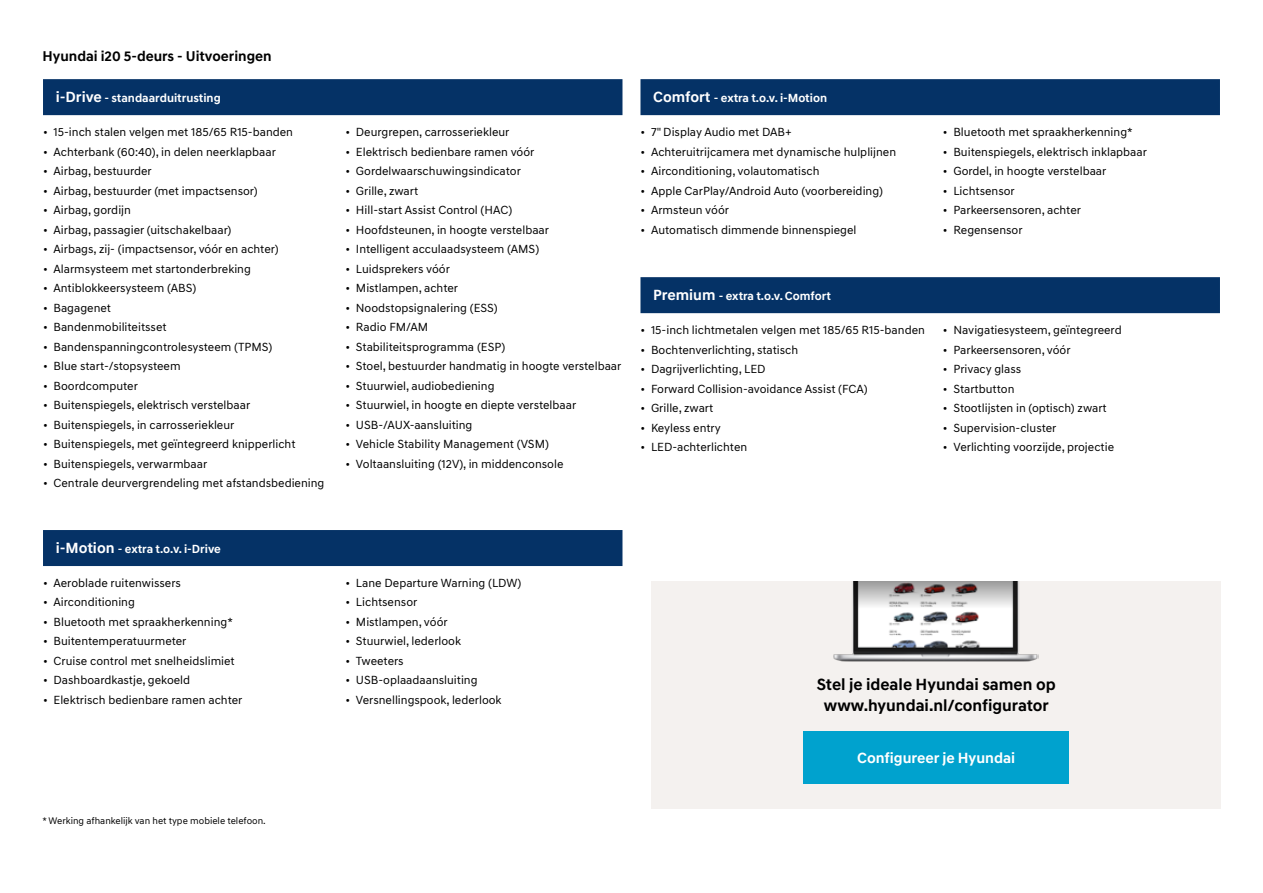
<style>
.page{position:relative;width:1263px;height:893px;background:#fff}
.page>*{position:absolute;margin:0;border:0;box-sizing:border-box;transform-origin:0 0}
.t1{font:700 16.5px/21px "Hyundai Sans Text";color:#000;text-align:center}
.t2{font:700 15px "Hyundai Sans Text";color:#fff}
.t3{font:700 14.4px "Hyundai Sans Text";color:#000}
.t4{font:12px "Hyundai Sans Text";color:#000}
.t5{font:700 12px "Hyundai Sans Text";color:#fff}
.t6{font:9.75px "Hyundai Sans Text";color:#000}
.s1{font-size:15px}
</style>
<div class="page">
<div style="left:43px;top:79px;width:579px;height:36px;background:#053266"></div>
<div style="left:640px;top:277px;width:580px;height:36px;background:#053266"></div>
<div style="left:640px;top:79px;width:580px;height:36px;background:#053266"></div>
<div style="left:43px;top:530px;width:579px;height:36px;background:#053266"></div>
<div style="left:651px;top:581px;width:569px;height:227px;background:#f4f1ef"></div>
<div style="left:803px;top:731px;width:266px;height:53px;background:#00a2ce"></div>
<img style="left:833px;top:581px;width:205px;height:81px">
<svg style="left:853px;top:581px;width:163px;height:71px"></svg>
<p class="t3" style="left:43px;top:47px;width:231px">Hyundai i20 5-deurs - Uitvoeringen</p>
<p class="t5" style="left:56px;top:90px;width:166px"><span class="s1">i-Drive</span> - standaarduitrusting</p>
<p class="t4" style="left:43px;top:125px;width:252px">• 15-inch stalen velgen met 185/65 R15-banden</p>
<p class="t4" style="left:43px;top:144px;width:234px">• Achterbank (60:40), in delen neerklapbaar</p>
<p class="t4" style="left:43px;top:164px;width:110px">• Airbag, bestuurder</p>
<p class="t4" style="left:43px;top:183px;width:216px">• Airbag, bestuurder (met impactsensor)</p>
<p class="t4" style="left:43px;top:203px;width:89px">• Airbag, gordijn</p>
<p class="t4" style="left:43px;top:222px;width:190px">• Airbag, passagier (uitschakelbaar)</p>
<p class="t4" style="left:43px;top:242px;width:237px">• Airbags, zij- (impactsensor, vóór en achter)</p>
<p class="t4" style="left:43px;top:261px;width:209px">• Alarmsysteem met startonderbreking</p>
<p class="t4" style="left:43px;top:281px;width:155px">• Antiblokkeersysteem (ABS)</p>
<p class="t4" style="left:43px;top:300px;width:70px">• Bagagenet</p>
<p class="t4" style="left:43px;top:320px;width:125px">• Bandenmobiliteitsset</p>
<p class="t4" style="left:43px;top:339px;width:231px">• Bandenspanningcontrolesysteem (TPMS)</p>
<p class="t4" style="left:43px;top:359px;width:139px">• Blue start-/stopsysteem</p>
<p class="t4" style="left:43px;top:378px;width:96px">• Boordcomputer</p>
<p class="t4" style="left:43px;top:398px;width:209px">• Buitenspiegels, elektrisch verstelbaar</p>
<p class="t4" style="left:43px;top:417px;width:193px">• Buitenspiegels, in carrosseriekleur</p>
<p class="t4" style="left:43px;top:437px;width:254px">• Buitenspiegels, met geïntegreerd knipperlicht</p>
<p class="t4" style="left:43px;top:456px;width:166px">• Buitenspiegels, verwarmbaar</p>
<p class="t4" style="left:43px;top:476px;width:283px">• Centrale deurvergrendeling met afstandsbediening</p>
<p class="t5" style="left:56px;top:541px;width:167px"><span class="s1">i-Motion</span> - extra t.o.v. i-Drive</p>
<p class="t4" style="left:43px;top:575px;width:139px">• Aeroblade ruitenwissers</p>
<p class="t4" style="left:43px;top:595px;width:93px">• Airconditioning</p>
<p class="t4" style="left:43px;top:614px;width:191px">• Bluetooth met spraakherkenning*</p>
<p class="t4" style="left:43px;top:634px;width:145px">• Buitentemperatuurmeter</p>
<p class="t4" style="left:43px;top:653px;width:193px">• Cruise control met snelheidslimiet</p>
<p class="t4" style="left:43px;top:673px;width:149px">• Dashboardkastje, gekoeld</p>
<p class="t4" style="left:43px;top:692px;width:201px">• Elektrisch bedienbare ramen achter</p>
<p class="t6" style="left:43px;top:815px;width:225px">* Werking afhankelijk van het type mobiele telefoon.</p>
<p class="t4" style="left:345px;top:125px;width:166px">• Deurgrepen, carrosseriekleur</p>
<p class="t4" style="left:345px;top:144px;width:191px">• Elektrisch bedienbare ramen vóór</p>
<p class="t4" style="left:345px;top:164px;width:177px">• Gordelwaarschuwingsindicator</p>
<p class="t4" style="left:345px;top:183px;width:74px">• Grille, zwart</p>
<p class="t4" style="left:345px;top:203px;width:168px">• Hill-start Assist Control (HAC)</p>
<p class="t4" style="left:345px;top:222px;width:205px">• Hoofdsteunen, in hoogte verstelbaar</p>
<p class="t4" style="left:345px;top:242px;width:195px">• Intelligent acculaadsysteem (AMS)</p>
<p class="t4" style="left:345px;top:261px;width:106px">• Luidsprekers vóór</p>
<p class="t4" style="left:345px;top:281px;width:114px">• Mistlampen, achter</p>
<p class="t4" style="left:345px;top:300px;width:154px">• Noodstopsignalering (ESS)</p>
<p class="t4" style="left:345px;top:320px;width:84px">• Radio FM/AM</p>
<p class="t4" style="left:345px;top:339px;width:161px">• Stabiliteitsprogramma (ESP)</p>
<p class="t4" style="left:345px;top:359px;width:277px">• Stoel, bestuurder handmatig in hoogte verstelbaar</p>
<p class="t4" style="left:345px;top:378px;width:151px">• Stuurwiel, audiobediening</p>
<p class="t4" style="left:345px;top:398px;width:232px">• Stuurwiel, in hoogte en diepte verstelbaar</p>
<p class="t4" style="left:345px;top:417px;width:129px">• USB-/AUX-aansluiting</p>
<p class="t4" style="left:345px;top:437px;width:205px">• Vehicle Stability Management (VSM)</p>
<p class="t4" style="left:345px;top:456px;width:219px">• Voltaansluiting (12V), in middenconsole</p>
<p class="t5" style="left:653px;top:90px;width:175px"><span class="s1">Comfort</span> - extra t.o.v. i-Motion</p>
<p class="t4" style="left:640px;top:125px;width:153px">• 7" Display Audio met DAB+</p>
<p class="t4" style="left:640px;top:144px;width:257px">• Achteruitrijcamera met dynamische hulplijnen</p>
<p class="t4" style="left:640px;top:164px;width:180px">• Airconditioning, volautomatisch</p>
<p class="t4" style="left:640px;top:183px;width:244px">• Apple CarPlay/Android Auto (voorbereiding)</p>
<p class="t4" style="left:640px;top:203px;width:90px">• Armsteun vóór</p>
<p class="t4" style="left:640px;top:222px;width:218px">• Automatisch dimmende binnenspiegel</p>
<p class="t4" style="left:943px;top:125px;width:191px">• Bluetooth met spraakherkenning*</p>
<p class="t4" style="left:943px;top:144px;width:206px">• Buitenspiegels, elektrisch inklapbaar</p>
<p class="t4" style="left:943px;top:164px;width:165px">• Gordel, in hoogte verstelbaar</p>
<p class="t4" style="left:943px;top:183px;width:73px">• Lichtsensor</p>
<p class="t4" style="left:943px;top:203px;width:140px">• Parkeersensoren, achter</p>
<p class="t4" style="left:943px;top:222px;width:81px">• Regensensor</p>
<p class="t5" style="left:653px;top:288px;width:179px"><span class="s1">Premium</span> - extra t.o.v. Comfort</p>
<p class="t4" style="left:640px;top:323px;width:286px">• 15-inch lichtmetalen velgen met 185/65 R15-banden</p>
<p class="t4" style="left:640px;top:342px;width:159px">• Bochtenverlichting, statisch</p>
<p class="t4" style="left:640px;top:362px;width:127px">• Dagrijverlichting, LED</p>
<p class="t4" style="left:640px;top:381px;width:229px">• Forward Collision-avoidance Assist (FCA)</p>
<p class="t4" style="left:640px;top:401px;width:74px">• Grille, zwart</p>
<p class="t4" style="left:640px;top:420px;width:82px">• Keyless entry</p>
<p class="t4" style="left:640px;top:440px;width:108px">• LED-achterlichten</p>
<p class="t4" style="left:943px;top:323px;width:180px">• Navigatiesysteem, geïntegreerd</p>
<p class="t4" style="left:943px;top:342px;width:129px">• Parkeersensoren, vóór</p>
<p class="t4" style="left:943px;top:362px;width:80px">• Privacy glass</p>
<p class="t4" style="left:943px;top:381px;width:73px">• Startbutton</p>
<p class="t4" style="left:943px;top:401px;width:165px">• Stootlijsten in (optisch) zwart</p>
<p class="t4" style="left:943px;top:420px;width:115px">• Supervision-cluster</p>
<p class="t4" style="left:943px;top:440px;width:173px">• Verlichting voorzijde, projectie</p>
<p class="t4" style="left:345px;top:575px;width:177px">• Lane Departure Warning (LDW)</p>
<p class="t4" style="left:345px;top:595px;width:73px">• Lichtsensor</p>
<p class="t4" style="left:345px;top:614px;width:104px">• Mistlampen, vóór</p>
<p class="t4" style="left:345px;top:634px;width:117px">• Stuurwiel, lederlook</p>
<p class="t4" style="left:345px;top:653px;width:60px">• Tweeters</p>
<p class="t4" style="left:345px;top:673px;width:134px">• USB-oplaadaansluiting</p>
<p class="t4" style="left:345px;top:692px;width:158px">• Versnellingspook, lederlook</p>
<h1 class="t1" style="left:817px;top:674px;width:240px">Stel je ideale Hyundai samen op www.hyundai.nl/configurator</h1>
<p class="t2" style="left:857px;top:749px;width:160px">Configureer je Hyundai</p>
</div>
